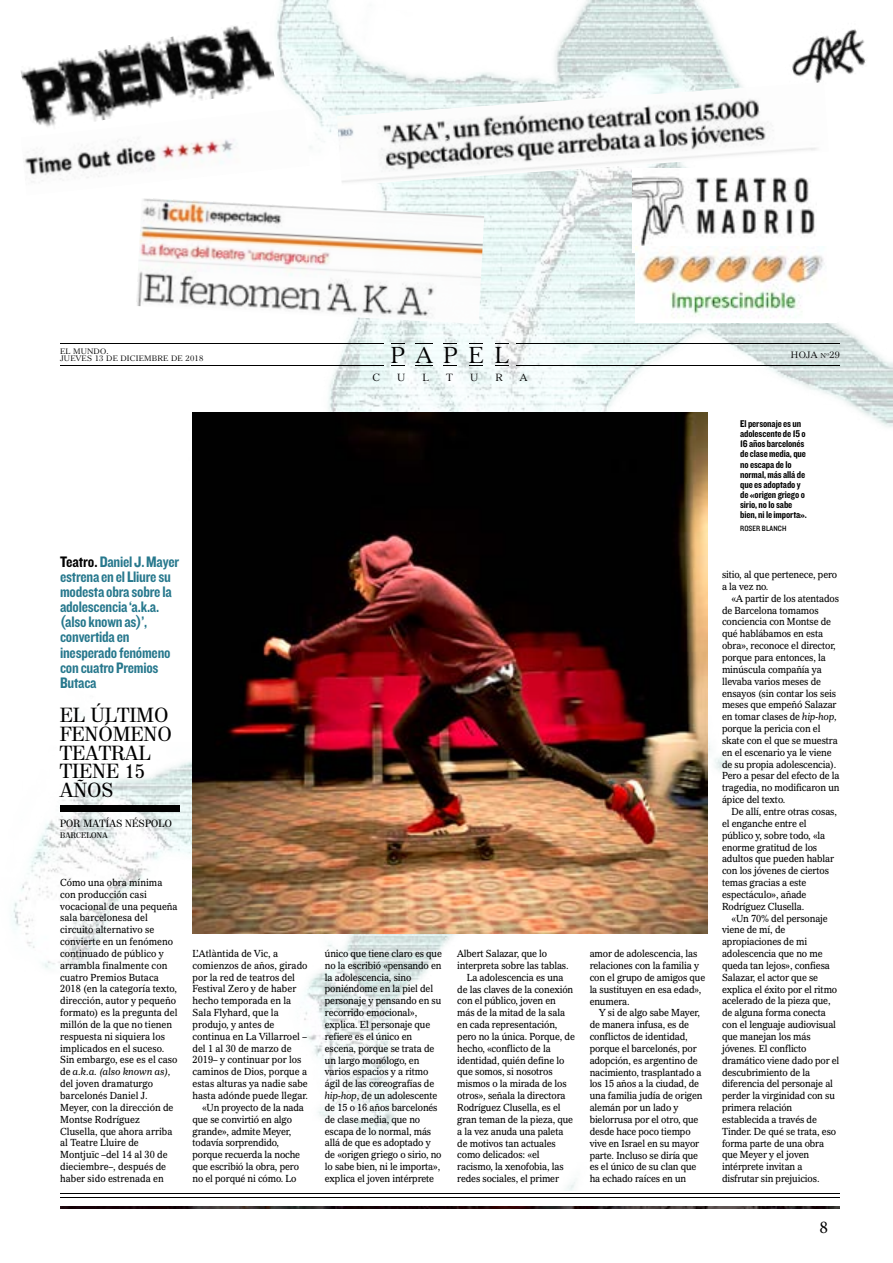
<style>
.page{position:relative;width:893px;height:1263px;background:#fff}
.page>*{position:absolute;margin:0;border:0;box-sizing:border-box;transform-origin:0 0}
.t1{font:22.35px "Imperial WT20 Roman";letter-spacing:.48em;color:#000}
.t2{font:500 19.8px/18.8px "Valencia";letter-spacing:.03em;color:#000}
.t3{font:18px "Minion Pro";color:#000}
.t4{font:15.75px/15.1px "Knockout 50 Welterweight";letter-spacing:-.015em;color:#27788d}
.t5{font:10.2px/10.2px "Knockout 50 Welterweight";letter-spacing:-.01em;color:#000}
.t6{font:500 10.2px "Valencia";letter-spacing:.03em;color:#000}
.t7{font:10.2px "Imperial WT20 Roman";color:#000}
.t8{font:9.9px/11.9px "Imperial BT";letter-spacing:-.01em;color:#000;scale:.91 1}
.t9{font:9px "Imperial WT20 Roman";letter-spacing:.03em;color:#000}
.t10{font:7.95px "Knockout 30 Junior Welterwt";letter-spacing:.015em;color:#000}
.t11{font:500 7.95px "Valencia";letter-spacing:.03em;color:#000}
.t12{font:7.65px/7.6px "Imperial WT20 Roman";letter-spacing:.03em;color:#000}
.s1{color:#000}
.s2{font-style:italic}
.s3{font-size:6.75px}
</style>
<div class="page">
<img style="left:11px;top:0;width:882px;height:1191px">
<img style="left:767px;top:12px;width:126px;height:85px">
<img style="left:20px;top:19px;width:256px;height:115px">
<svg style="left:415px;top:366px;width:18px;height:1px"></svg>
<svg style="left:391px;top:366px;width:13px;height:1px"></svg>
<svg style="left:444px;top:366px;width:13px;height:1px"></svg>
<svg style="left:469px;top:366px;width:14px;height:1px"></svg>
<svg style="left:495px;top:366px;width:13px;height:1px"></svg>
<svg style="left:415px;top:344px;width:18px;height:1px"></svg>
<svg style="left:391px;top:344px;width:13px;height:1px"></svg>
<svg style="left:444px;top:344px;width:13px;height:1px"></svg>
<svg style="left:469px;top:344px;width:14px;height:1px"></svg>
<svg style="left:495px;top:344px;width:13px;height:1px"></svg>
<hr style="left:517px;top:344px;width:323px;height:1px;background:#000">
<hr style="left:517px;top:366px;width:323px;height:1px;background:#000">
<hr style="left:60px;top:344px;width:323px;height:1px;background:#000">
<hr style="left:60px;top:366px;width:323px;height:1px;background:#000">
<hr style="left:60px;top:1193px;width:780px;height:1px;background:#000">
<hr style="left:60px;top:1197px;width:780px;height:1px;background:#000">
<div style="left:60px;top:805px;width:120px;height:7px;background:#000"></div>
<img style="left:192px;top:412px;width:516px;height:521px">
<div style="left:737px;top:412px;width:75px;height:123px;background:#fff"></div>
<img style="left:60px;top:1206px;width:779px;height:3px">
<img style="left:337px;top:82px;width:492px;height:104px">
<img style="left:21px;top:108px;width:289px;height:87px">
<img style="left:633px;top:168px;width:183px;height:85px">
<img style="left:635px;top:247px;width:201px;height:75px">
<img style="left:136px;top:198px;width:348px;height:126px">
<p class="t12" style="left:60px;top:347px;width:145px">EL MUNDO.<br>JUEVES 13 DE DICIEMBRE DE 2018</p>
<h3 class="t4" style="left:60px;top:553px;width:121px"><span class="s1">Teatro.</span> Daniel J. Mayer estrena en el Lliure su modesta obra sobre la adolescencia ‘a.k.a. (also known as)’, convertida en inesperado fenómeno con cuatro Premios<br>Butaca</h3>
<h2 class="t2" style="left:60px;top:706px;width:113px">EL ÚLTIMO<br>FENÓMENO<br>TEATRAL<br>TIENE 15<br>AÑOS</h2>
<p class="t6" style="left:60px;top:817px;width:113px">POR MATÍAS NÉSPOLO</p>
<p class="t11" style="left:60px;top:830px;width:49px">BARCELONA</p>
<p class="t8" style="left:60px;top:876px;width:131px">Cómo una obra mínima con producción casi vocacional de una pequeña sala barcelonesa del circuito alternativo se convierte en un fenómeno continuado de público y arrambla finalmente con cuatro Premios Butaca<br>2018 (en la categoría texto, dirección, autor y pequeño formato) es la pregunta del millón de la que no tienen respuesta ni siquiera los implicados en el suceso.<br>Sin embargo, ese es el caso de <span class="s2">a.k.a. (also known as), </span>del joven dramaturgo barcelonés Daniel J.<br>Meyer, con la dirección de<br>Montse Rodríguez<br>Clusella, que ahora arriba al Teatre Lluire de<br>Montjuïc –del 14 al 30 de dieciembre–, después de haber sido estrenada en</p>
<p class="t8" style="left:192px;top:947px;width:96px">L’Atlàntida de Vic, a</p>
<p class="t8" style="left:192px;top:959px;width:128px">comienzos de años, girado</p>
<p class="t8" style="left:192px;top:971px;width:114px">por la red de teatros del</p>
<p class="t8" style="left:192px;top:983px;width:116px">Festival Zero y de haber</p>
<p class="t8" style="left:192px;top:995px;width:110px">hecho temporada en la</p>
<p class="t8" style="left:192px;top:1006px;width:96px">Sala Flyhard, que la</p>
<p class="t8" style="left:192px;top:1018px;width:92px">produjo, y antes de</p>
<p class="t8" style="left:192px;top:1030px;width:127px">continua en La Villarroel –</p>
<p class="t8" style="left:192px;top:1042px;width:110px">del 1 al 30 de marzo de</p>
<p class="t8" style="left:192px;top:1054px;width:121px">2019– y continuar por los</p>
<p class="t8" style="left:192px;top:1066px;width:127px">caminos de Dios, porque a</p>
<p class="t8" style="left:192px;top:1078px;width:128px">estas alturas ya nadie sabe</p>
<p class="t8" style="left:192px;top:1089px;width:128px">hasta adónde puede llegar.</p>
<p class="t8" style="left:202px;top:1101px;width:114px">«Un proyecto de la nada</p>
<p class="t8" style="left:192px;top:1113px;width:111px">que se convirtió en algo</p>
<p class="t8" style="left:192px;top:1125px;width:110px">grande», admite Meyer,</p>
<p class="t8" style="left:192px;top:1137px;width:97px">todavía sorprendido,</p>
<p class="t8" style="left:192px;top:1149px;width:120px">porque recuerda la noche</p>
<p class="t8" style="left:192px;top:1160px;width:119px">que escribió la obra, pero</p>
<p class="t8" style="left:192px;top:1172px;width:116px">no el porqué ni cómo. Lo</p>
<h1 class="t1" style="left:390px;top:341px;width:120px">PAPEL</h1>
<p class="t9" style="left:791px;top:349px;width:51px">HOJA <span class="s3">Nº</span>29</p>
<p class="t7" style="left:373px;top:371px;width:9px">C</p>
<p class="t7" style="left:397px;top:371px;width:10px">U</p>
<p class="t7" style="left:423px;top:371px;width:8px">L</p>
<p class="t7" style="left:446px;top:371px;width:8px">T</p>
<p class="t7" style="left:470px;top:371px;width:10px">U</p>
<p class="t7" style="left:495px;top:371px;width:9px">R</p>
<p class="t7" style="left:520px;top:371px;width:9px">A</p>
<p class="t8" style="left:325px;top:947px;width:130px">único que tiene claro es que no la escribió «pensando en la adolescencia, sino poniéndome en la piel del personaje y pensando en su recorrido emocional», explica. El personaje que refiere es el único en escena, porque se trata de un largo monólogo, en varios espacios y a ritmo ágil de las coreografías de <span class="s2">hip-hop</span>, de un adolescente de 15 o 16 años barcelonés de clase media, que no escapa de lo normal, más allá de que es adoptado y de «origen griego o sirio, no lo sabe bien, ni le importa», explica el joven intérprete</p>
<p class="t8" style="left:457px;top:947px;width:100px">Albert Salazar, que lo</p>
<p class="t8" style="left:457px;top:959px;width:124px">interpreta sobre las tablas.</p>
<p class="t8" style="left:467px;top:971px;width:108px">La adolescencia es una</p>
<p class="t8" style="left:457px;top:983px;width:129px">de las claves de la conexión</p>
<p class="t8" style="left:457px;top:995px;width:110px">con el público, joven en</p>
<p class="t8" style="left:457px;top:1007px;width:120px">más de la mitad de la sala</p>
<p class="t8" style="left:457px;top:1018px;width:112px">en cada representación,</p>
<p class="t8" style="left:457px;top:1030px;width:131px">pero no la única. Porque, de</p>
<p class="t8" style="left:457px;top:1042px;width:104px">hecho, «conflicto de la</p>
<p class="t8" style="left:457px;top:1054px;width:119px">identidad, quién define lo</p>
<p class="t8" style="left:457px;top:1066px;width:106px">que somos, si nosotros</p>
<p class="t8" style="left:457px;top:1078px;width:122px">mismos o la mirada de los</p>
<p class="t8" style="left:457px;top:1089px;width:120px">otros», señala la directora</p>
<p class="t8" style="left:457px;top:1101px;width:115px">Rodríguez Clusella, es el</p>
<p class="t8" style="left:457px;top:1113px;width:129px">gran teman de la pieza, que</p>
<p class="t8" style="left:457px;top:1125px;width:118px">a la vez anuda una paleta</p>
<p class="t8" style="left:457px;top:1137px;width:110px">de motivos tan actuales</p>
<p class="t8" style="left:457px;top:1149px;width:92px">como delicados: «el</p>
<p class="t8" style="left:457px;top:1161px;width:119px">racismo, la xenofobia, las</p>
<p class="t8" style="left:457px;top:1172px;width:113px">redes sociales, el primer</p>
<p class="t8" style="left:590px;top:948px;width:128px">amor de adolescencia, las relaciones con la familia y con el grupo de amigos que la sustituyen en esa edad», enumera.</p>
<p class="t8" style="left:590px;top:1007px;width:126px;text-indent:10px">Y si de algo sabe Mayer, de manera infusa, es de conflictos de identidad, porque el barcelonés, por adopción, es argentino de nacimiento, trasplantado a los 15 años a la ciudad, de una familia judía de origen alemán por un lado y bielorrusa por el otro, que desde hace poco tiempo vive en Israel en su mayor parte. Incluso se diría que es el único de su clan que ha echado raíces en un</p>
<p class="t5" style="left:740px;top:418px;width:68px">El personaje es un adolescente de 15 o<br>16 años barcelonés de clase media, que no escapa de lo normal, más allá de que es adoptado y de «origen griego o sirio, no lo sabe bien, ni le importa».</p>
<p class="t10" style="left:740px;top:523px;width:48px">ROSER BLANCH</p>
<p class="t8" style="left:722px;top:568px;width:128px">sitio, al que pertenece, pero a la vez no.</p>
<p class="t8" style="left:722px;top:592px;width:131px;text-indent:10px">«A partir de los atentados de Barcelona tomamos conciencia con Montse de qué hablábamos en esta obra», reconoce el director, porque para entonces, la minúscula compañía ya llevaba varios meses de ensayos (sin contar los seis meses que empeñó Salazar en tomar clases de <span class="s2">hip-hop, </span>porque la pericia con el skate con el que se muestra en el escenario ya le viene de su propia adolescencia).<br>Pero a pesar del efecto de la tragedia, no modificaron un ápice del texto.</p>
<p class="t8" style="left:722px;top:805px;width:128px;text-indent:10px">De allí, entre otras cosas, el enganche entre el público y, sobre todo, «la enorme gratitud de los adultos que pueden hablar con los jóvenes de ciertos temas gracias a este espectáculo», añade<br>Rodríguez Clusella.</p>
<p class="t8" style="left:722px;top:912px;width:130px;text-indent:10px">«Un 70% del personaje viene de mí, de apropiaciones de mi adolescencia que no me queda tan lejos», confiesa<br>Salazar, el actor que se explica el éxito por el ritmo acelerado de la pieza que, de alguna forma conecta con el lenguaje audiovisual que manejan los más jóvenes. El conflicto dramático viene dado por el descubrimiento de la diferencia del personaje al perder la virginidad con su primera relación establecida a través de<br>Tinder. De qué se trata, eso forma parte de una obra que Meyer y el joven intérprete invitan a disfrutar sin prejuicios.</p>
<h3 class="t3" style="left:819px;top:1215px;width:10px">8</h3>
</div>
